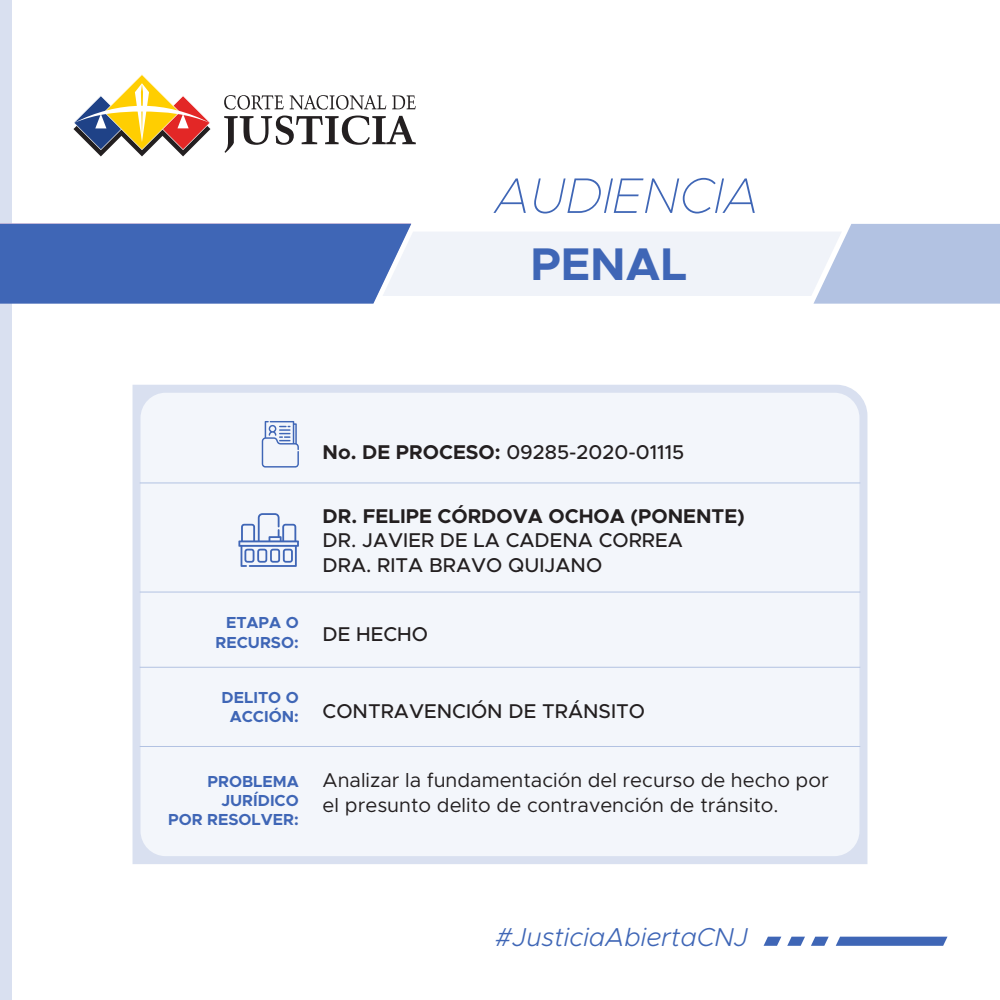
<style>
.page{position:relative;width:1000px;height:1000px;background:#fff}
.page>*{position:absolute;margin:0;border:0;box-sizing:border-box;transform-origin:0 0}
.t1{font:italic 100 50.2px "Metropolis";color:#3f66b6}
.t2{font:700 46px "Metropolis";color:#3f66b6}
.t3{font:italic 300 26px "Metropolis";color:#3f66b6}
.t4{font:500 20px/24px "Metropolis";color:#231f20}
.t5{font:20px/24px "Metropolis";color:#231f20}
.t6{font:700 20px "Metropolis";color:#231f20}
.t7{font:700 16px/19.2px "Metropolis";color:#3f66b6;text-align:right}
.s1{font-weight:700}
</style>
<div class="page">
<div style="left:133px;top:385px;width:734px;height:479px;background:#d9e0f0"></div>
<div style="left:141px;top:393px;width:718px;height:463px;background:#f3f6fb;border-radius:25px"></div>
<div style="left:0;top:0;width:12px;height:1000px;background:#d9e0f0"></div>
<svg style="left:836px;top:937px;width:112px;height:9px"></svg>
<svg style="left:811px;top:937px;width:18px;height:9px"></svg>
<svg style="left:787px;top:937px;width:18px;height:9px"></svg>
<svg style="left:764px;top:937px;width:17px;height:9px"></svg>
<svg style="left:262px;top:421px;width:37px;height:47px"></svg>
<hr style="left:140px;top:483px;width:720px;height:1px;background:#b2c2e2">
<hr style="left:140px;top:592px;width:720px;height:1px;background:#b2c2e2">
<hr style="left:140px;top:667px;width:720px;height:1px;background:#b2c2e2">
<hr style="left:140px;top:746px;width:720px;height:1px;background:#b2c2e2">
<svg style="left:238px;top:513px;width:61px;height:54px"></svg>
<svg style="left:0;top:223px;width:1000px;height:81px"></svg>
<svg style="left:224px;top:95px;width:60px;height:15px"></svg>
<svg style="left:290px;top:95px;width:96px;height:15px"></svg>
<svg style="left:392px;top:95px;width:24px;height:14px"></svg>
<svg style="left:224px;top:116px;width:192px;height:37px"></svg>
<svg style="left:73px;top:74px;width:137px;height:82px"></svg>
<h1 class="t1" style="left:495px;top:164px;width:266px">AUDIENCIA</h1>
<h2 class="t2" style="left:530px;top:235px;width:158px">PENAL</h2>
<p class="t7" style="left:216px;top:613px;width:85px">ETAPA O<br>RECURSO:</p>
<p class="t7" style="left:222px;top:688px;width:79px;text-align:center">DELITO O<br>ACCIÓN:</p>
<p class="t7" style="left:168px;top:772px;width:132px">PROBLEMA<br>JURÍDICO<br>POR RESOLVER:</p>
<p class="t4" style="left:323px;top:440px;width:363px"><span class="s1">No. DE PROCESO:</span> 09285-2020-01115</p>
<p class="t6" style="left:323px;top:504px;width:424px">DR. FELIPE CÓRDOVA OCHOA (PONENTE)</p>
<p class="t4" style="left:323px;top:529px;width:362px">DR. JAVIER DE LA CADENA CORREA<br>DRA. RITA BRAVO QUIJANO</p>
<p class="t4" style="left:323px;top:622px;width:107px">DE HECHO</p>
<p class="t4" style="left:323px;top:699px;width:324px">CONTRAVENCIÓN DE TRÁNSITO</p>
<p class="t5" style="left:323px;top:769px;width:508px">Analizar la fundamentación del recurso de hecho por el presunto delito de contravención de tránsito.</p>
<h3 class="t3" style="left:495px;top:921px;width:255px">#JusticiaAbiertaCNJ</h3>
</div>
